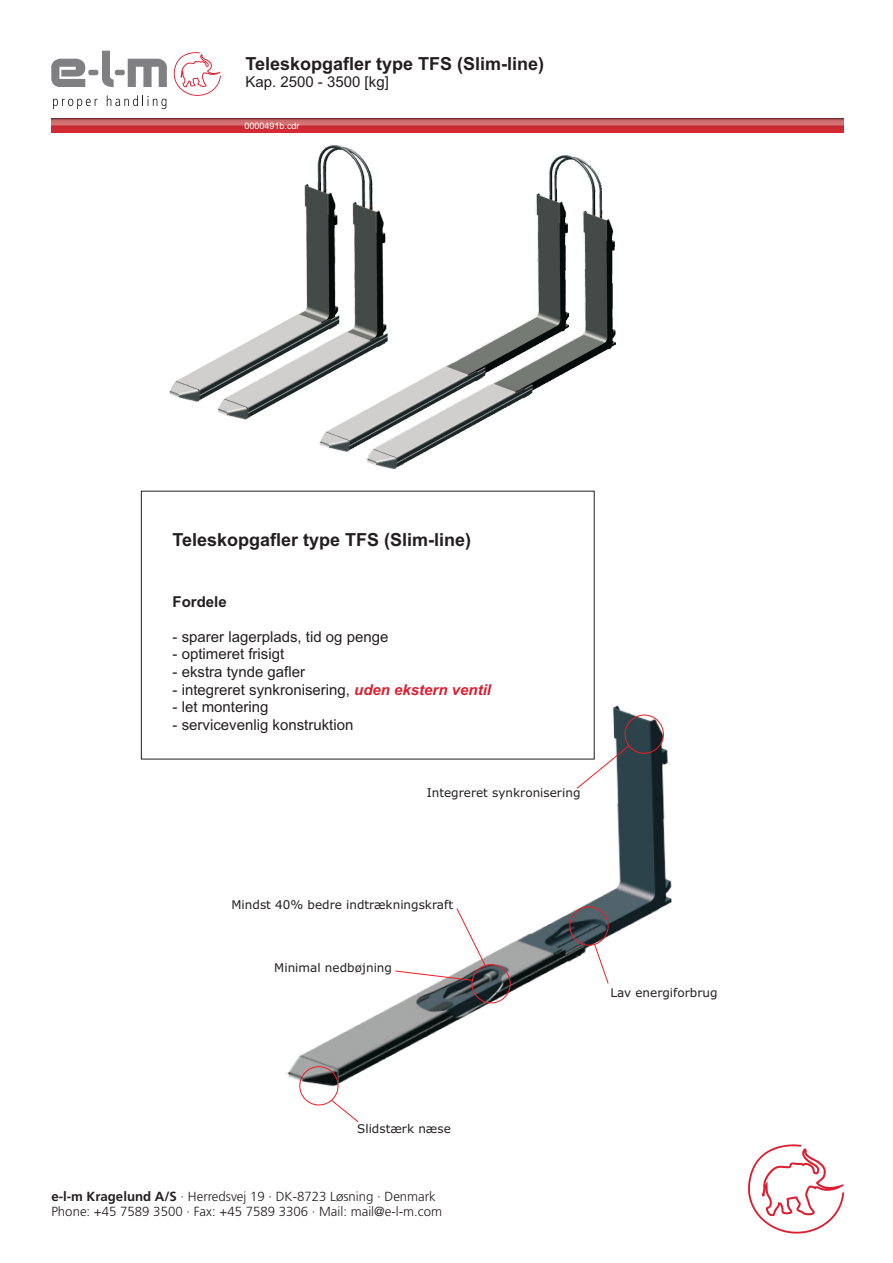
<style>
.page{position:relative;width:893px;height:1263px;background:#fff}
.page>*{position:absolute;margin:0;border:0;box-sizing:border-box;transform-origin:0 0}
.t1{font:700 18px "Arial";color:#231f20}
.t2{font:15px "Arial";color:#231f20}
.t3{font:700 15px "Arial";color:#231f20}
.t4{font:300 13.2px/15.3px "Frutiger LT Com";color:#231f20}
.t5{font:12px "Verdana";color:#231f20}
.t6{font:9px "Arial";color:#fff}
.s1{font-weight:700;font-style:italic;color:#db1e30}
.s2{font-style:inherit}
</style>
<div class="page">
<svg style="left:173px;top:52px;width:48px;height:44px"></svg>
<div style="left:88px;top:70px;width:10px;height:5px;background:#808083;border-radius:2px"></div>
<div style="left:115px;top:70px;width:10px;height:5px;background:#808083;border-radius:2px"></div>
<svg style="left:53px;top:99px;width:44px;height:10px"></svg>
<svg style="left:107px;top:95px;width:59px;height:14px"></svg>
<svg style="left:51px;top:59px;width:34px;height:28px"></svg>
<svg style="left:128px;top:59px;width:39px;height:28px"></svg>
<svg style="left:102px;top:51px;width:12px;height:36px"></svg>
<img style="left:51px;top:119px;width:792px;height:14px">
<svg style="left:748px;top:1144px;width:96px;height:90px"></svg>
<img style="left:169px;top:146px;width:192px;height:274px">
<img style="left:319px;top:156px;width:297px;height:312px">
<svg style="left:141px;top:491px;width:453px;height:268px"></svg>
<img style="left:276px;top:702px;width:396px;height:389px">
<div style="left:299px;top:1066px;width:39px;height:39px;border:1px solid #ee1d23;border-radius:50%"></div>
<div style="left:472px;top:964px;width:39px;height:39px;border:1px solid #ee1d23;border-radius:50%"></div>
<div style="left:569px;top:906px;width:39px;height:39px;border:1px solid #ee1d23;border-radius:50%"></div>
<div style="left:625px;top:715px;width:39px;height:39px;border:1px solid #ee1d23;border-radius:50%"></div>
<svg style="left:330px;top:1099px;width:29px;height:24px"></svg>
<svg style="left:594px;top:943px;width:15px;height:41px"></svg>
<svg style="left:576px;top:745px;width:54px;height:44px"></svg>
<svg style="left:395px;top:907px;width:91px;height:74px"></svg>
<p class="t1" style="left:245px;top:57px;width:300px">Teleskopgafler type TFS (Slim-line)</p>
<p class="t2" style="left:245px;top:76px;width:145px">Kap. 2500 - 3500 [kg]</p>
<p class="t6" style="left:245px;top:123px;width:57px">0000491b.cdr</p>
<p class="t1" style="left:173px;top:533px;width:300px">Teleskopgafler type TFS (Slim-line)</p>
<p class="t3" style="left:173px;top:596px;width:56px">Fordele</p>
<p class="t2" style="left:173px;top:631px;width:217px">- sparer lagerplads, tid og penge</p>
<p class="t2" style="left:173px;top:648px;width:113px">- optimeret frisigt</p>
<p class="t2" style="left:173px;top:666px;width:134px">- ekstra tynde gafler</p>
<p class="t2" style="left:173px;top:684px;width:320px">- integreret synkronisering, <span class="s1">uden ekstern ventil</span></p>
<p class="t2" style="left:173px;top:701px;width:97px">- let montering</p>
<p class="t2" style="left:173px;top:719px;width:182px">- servicevenlig konstruktion</p>
<p class="t5" style="left:427px;top:788px;width:155px">Integreret synkronisering</p>
<p class="t5" style="left:232px;top:899px;width:223px">Mindst 40% bedre indtrækningskraft</p>
<p class="t5" style="left:274px;top:963px;width:119px">Minimal nedbøjning</p>
<p class="t5" style="left:610px;top:988px;width:109px">Lav energiforbrug</p>
<p class="t5" style="left:357px;top:1124px;width:95px">Slidstærk næse</p>
<p class="t4" style="left:51px;top:1190px;width:392px"><span class="s2">e-l-m Kragelund A/S</span> · Herredsvej 19 · DK-8723 Løsning · Denmark<br>Phone: +45 7589 3500 · Fax: +45 7589 3306 · Mail: mail@e-l-m.com</p>
</div>
